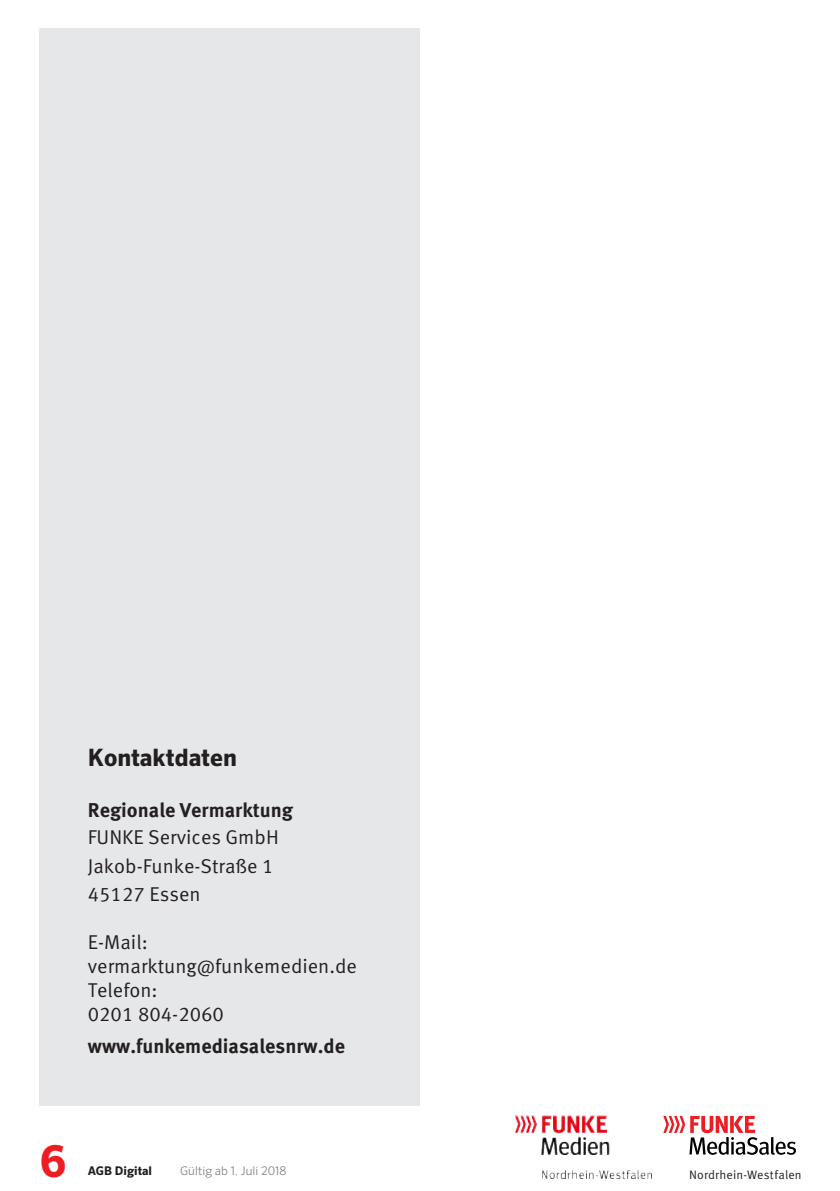
<style>
.page{position:relative;width:840px;height:1191px;background:#fff}
.page>*{position:absolute;margin:0;border:0;box-sizing:border-box;transform-origin:0 0}
.t1{font:700 44px "Sero Pro";color:#ee1d23}
.t2{font:700 24px "Sero Pro";color:#231f20}
.t3{font:20px/24px "Meta Tab Pro Norm";color:#231f20}
.t4{font:700 20px "Meta Pro";color:#231f20}
.t5{font:12.2px "Meta Pro Norm";letter-spacing:.01em;color:#231f20}
.t6{font:300 12px "Sero Pro";color:#808285}
.t7{font:700 12px "Sero Pro";color:#231f20}
</style>
<div class="page">
<div style="left:40px;top:28px;width:380px;height:1078px;background:#e6e7e9"></div>
<img style="left:514px;top:1115px;width:138px;height:65px">
<svg style="left:663px;top:1115px;width:132px;height:39px"></svg>
<p class="t2" style="left:88px;top:742px;width:150px">Kontaktdaten</p>
<p class="t4" style="left:88px;top:794px;width:207px">Regionale Vermarktung</p>
<p class="t3" style="left:88px;top:822px;width:192px;line-height:28px">FUNKE Services GmbH<br>Jakob-Funke-Straße 1<br>45127 Essen</p>
<p class="t3" style="left:88px;top:928px;width:270px">E-Mail: vermarktung@funkemedien.de<br>Telefon:<br>0201 804-2060</p>
<p class="t4" style="left:88px;top:1030px;width:258px">www.funkemediasalesnrw.de</p>
<h1 class="t1" style="left:40px;top:1135px;width:28px">6</h1>
<p class="t7" style="left:88px;top:1163px;width:66px">AGB Digital</p>
<p class="t6" style="left:180px;top:1163px;width:108px">Gültig ab 1. Juli 2018</p>
<p class="t5" style="left:688px;top:1165px;width:114px">Nordrhein-Westfalen</p>
</div>
